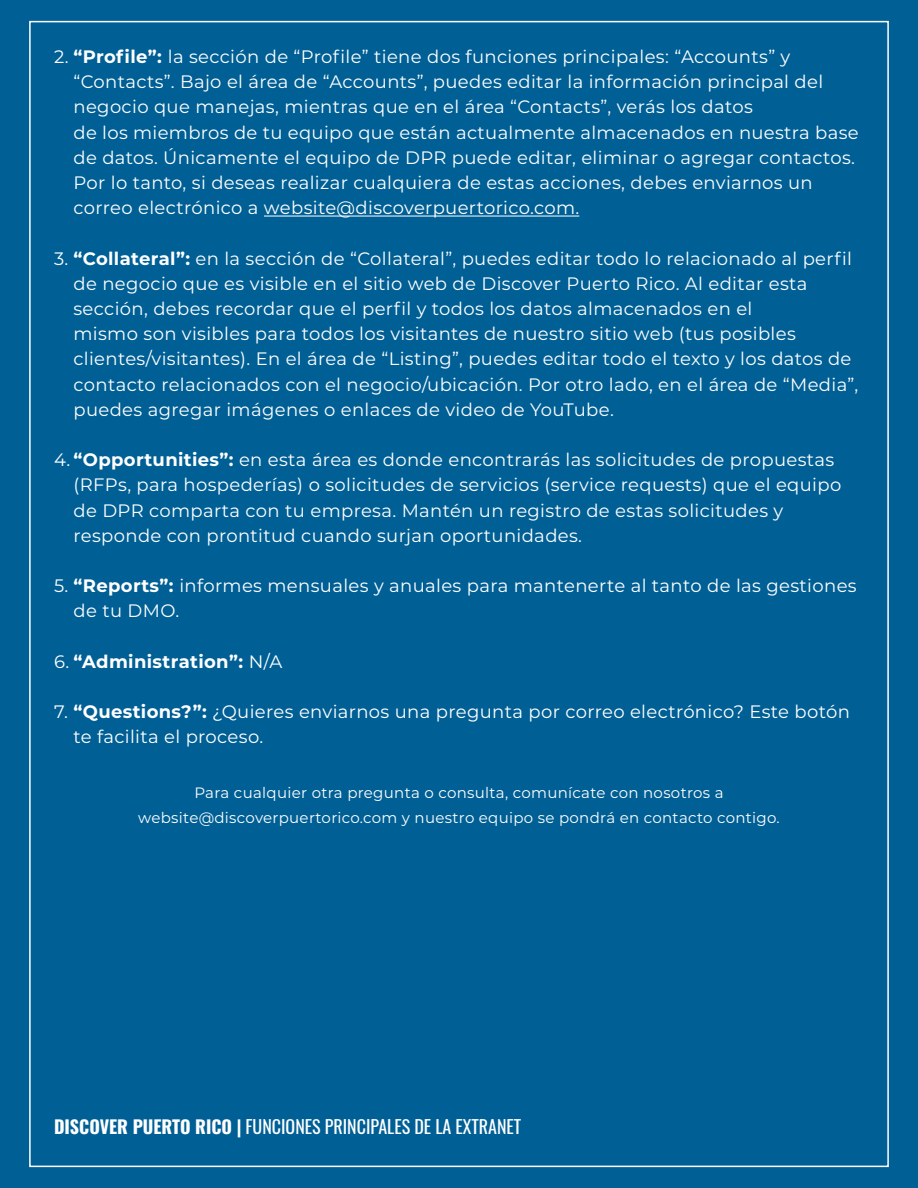
<style>
.page{position:relative;width:918px;height:1188px;background:#006096}
.page>*{position:absolute;margin:0;border:0;box-sizing:border-box;transform-origin:0 0}
.t1{font:18px/25.2px "Montserrat";letter-spacing:.02em;color:#fff}
.t2{font:18px "Oswald";color:#fff}
.t3{font:700 18px "Montserrat";letter-spacing:.02em;color:#fff}
.t4{font:15px/25.2px "Montserrat";letter-spacing:.02em;color:#fff;text-align:center}
.s1{font-weight:700}
.s2{font-weight:400}
</style>
<div class="page">
<hr style="left:264px;top:216px;width:315px;height:1px;background:#fff">
<p class="t1" style="left:73px;top:43px;width:787px;text-indent:-19px">2. <span class="s1">“Profile”:</span> la sección de “Profile” tiene dos funciones principales: “Accounts” y “Contacts”. Bajo el área de “Accounts”, puedes editar la información principal del negocio que manejas, mientras que en el área “Contacts”, verás los datos<br>de los miembros de tu equipo que están actualmente almacenados en nuestra base de datos. Únicamente el equipo de DPR puede editar, eliminar o agregar contactos.<br>Por lo tanto, si deseas realizar cualquiera de estas acciones, debes enviarnos un correo electrónico a website@discoverpuertorico.com.</p>
<p class="t1" style="left:73px;top:245px;width:786px;text-indent:-19px">3. <span class="s1">“Collateral”:</span> en la sección de “Collateral”, puedes editar todo lo relacionado al perfil de negocio que es visible en el sitio web de Discover Puerto Rico. Al editar esta sección, debes recordar que el perfil y todos los datos almacenados en el<br>mismo son visibles para todos los visitantes de nuestro sitio web (tus posibles clientes/visitantes). En el área de “Listing”, puedes editar todo el texto y los datos de contacto relacionados con el negocio/ubicación. Por otro lado, en el área de “Media”, puedes agregar imágenes o enlaces de video de YouTube.</p>
<p class="t1" style="left:73px;top:447px;width:769px;text-indent:-19px">4. <span class="s1">“Opportunities”:</span> en esta área es donde encontrarás las solicitudes de propuestas (RFPs, para hospederías) o solicitudes de servicios (service requests) que el equipo de DPR comparta con tu empresa. Mantén un registro de estas solicitudes y responde con prontitud cuando surjan oportunidades.</p>
<p class="t1" style="left:73px;top:573px;width:785px;text-indent:-19px">5. <span class="s1">“Reports”:</span> informes mensuales y anuales para mantenerte al tanto de las gestiones de tu DMO.</p>
<p class="t3" style="left:54px;top:648px;width:230px"><span class="s2">6.</span> “Administration”: <span class="s2">N/A</span></p>
<p class="t1" style="left:73px;top:699px;width:778px;text-indent:-19px">7. <span class="s1">“Questions?”:</span> ¿Quieres enviarnos una pregunta por correo electrónico? Este botón te facilita el proceso.</p>
<p class="t4" style="left:138px;top:779px;width:643px">Para cualquier otra pregunta o consulta, comunícate con nosotros a website@discoverpuertorico.com y nuestro equipo se pondrá en contacto contigo.</p>
<p class="t2" style="left:54px;top:1111px;width:469px"><span class="s1">DISCOVER PUERTO RICO |</span> FUNCIONES PRINCIPALES DE LA EXTRANET</p>
</div>
